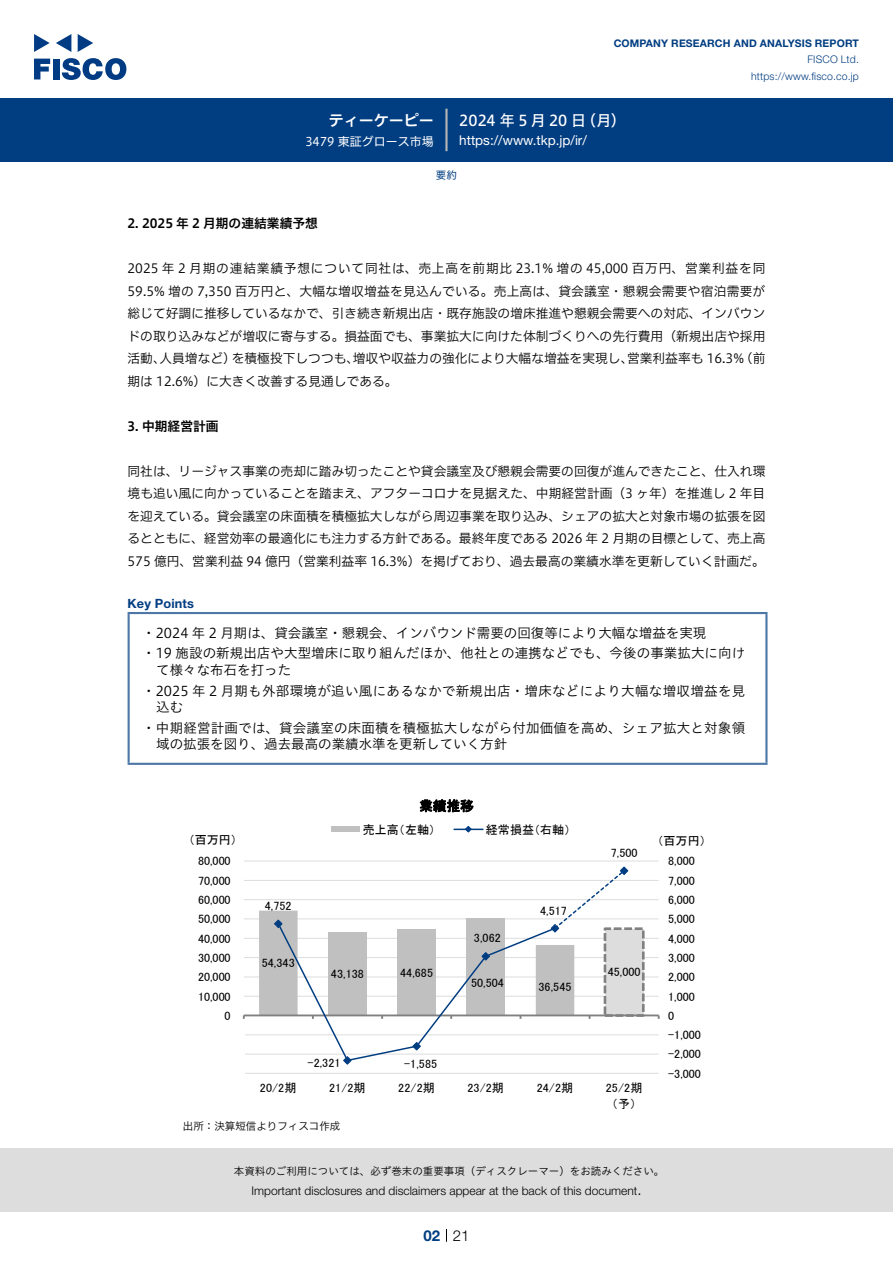
<style>
.page{position:relative;width:893px;height:1263px;background:#fff}
.page>*{position:absolute;margin:0;border:0;box-sizing:border-box;transform-origin:0 0}
.t1{font:15px "Hiragino UD Sans F Std N W5";letter-spacing:.01em;color:#fff}
.t2{font:15px "Hiragino UD Sans F Std N W6";color:#fff}
.t3{font:300 15px "Helvetica Neue LT Std";color:#000}
.t4{font:700 15px "Helvetica Neue LT Std";color:#003d81}
.t5{font:13.5px/20.7px "Hiragino UD Sans Std W3";letter-spacing:.005em;color:#000}
.t6{font:13.5px/20.7px "Hiragino UD Sans Std W3";letter-spacing:.025em;color:#000}
.t7{font:13.5px "Helvetica Neue LT Std";color:#fff}
.t8{font:13.5px "MS P Gothic";color:#000}
.t9{font:12.75px/22.5px "Hiragino UD Sans F Std N W3";color:#000;text-align:right}
.t10{font:12.75px "Hiragino UD Sans F Std N W6";color:#000}
.t11{font:700 12.75px "Helvetica Neue LT Std";letter-spacing:.015em;color:#003d81}
.t12{font:12.15px "MS P Gothic";letter-spacing:-.01em;color:#000}
.t13{font:12px "MS P Gothic";letter-spacing:.005em;color:#000}
.t14{font:300 12px "Helvetica Neue LT Std";color:#000}
.t15{font:12px "Hiragino UD Sans F Std N W4";color:#fff}
.t16{font:10.5px "Hiragino UD Sans Std W3";color:#000}
.t17{font:700 10.5px "Helvetica Neue LT Std";letter-spacing:.015em;color:#003d81}
.t18{font:300 10.5px/16.5px "Helvetica Neue LT Std";letter-spacing:.015em;color:#003d81;text-align:right}
.t19{font:10.5px "Hiragino UD Sans F Std N W3";color:#000}
.t20{font:10.5px "Hiragino UD Sans F Std N W4";color:#003d81}
</style>
<div class="page">
<div style="left:0;top:1148px;width:893px;height:64px;background:#ddd"></div>
<svg style="left:34px;top:59px;width:16px;height:20px"></svg>
<div style="left:53px;top:59px;width:6px;height:20px;background:#003b83"></div>
<svg style="left:62px;top:58px;width:64px;height:22px"></svg>
<svg style="left:34px;top:34px;width:16px;height:18px"></svg>
<svg style="left:78px;top:34px;width:15px;height:18px"></svg>
<svg style="left:56px;top:34px;width:15px;height:18px"></svg>
<div style="left:0;top:98px;width:893px;height:64px;background:#003d81"></div>
<hr style="left:445px;top:109px;width:3px;height:42px;background:#b5b5b6">
<svg style="left:446px;top:1229px;width:1px;height:13px"></svg>
<hr style="left:128px;top:614px;width:2px;height:149px;background:#4d77a7">
<hr style="left:128px;top:612px;width:639px;height:2px;background:#4d77a7">
<hr style="left:765px;top:614px;width:2px;height:149px;background:#4d77a7">
<hr style="left:128px;top:763px;width:639px;height:2px;background:#4d77a7">
<hr style="left:244px;top:1073px;width:415px;height:1px;background:#ddd">
<hr style="left:244px;top:1054px;width:415px;height:1px;background:#ddd">
<hr style="left:244px;top:1034px;width:415px;height:1px;background:#ddd">
<hr style="left:244px;top:996px;width:415px;height:1px;background:#ddd">
<hr style="left:244px;top:976px;width:415px;height:1px;background:#ddd">
<hr style="left:244px;top:957px;width:415px;height:1px;background:#ddd">
<hr style="left:244px;top:938px;width:415px;height:1px;background:#ddd">
<hr style="left:244px;top:918px;width:415px;height:1px;background:#ddd">
<hr style="left:244px;top:899px;width:415px;height:1px;background:#ddd">
<hr style="left:244px;top:880px;width:415px;height:1px;background:#ddd">
<hr style="left:244px;top:861px;width:415px;height:1px;background:#ddd">
<div style="left:605px;top:929px;width:38px;height:86px;background:#ddd"></div>
<div style="left:604px;top:927px;width:41px;height:90px;border:3px dashed #808080"></div>
<hr style="left:244px;top:1014px;width:415px;height:2px;background:#808080">
<svg style="left:259px;top:866px;width:370px;height:199px"></svg>
<div style="left:331px;top:827px;width:29px;height:5px;background:#c0c0c0"></div>
<svg style="left:454px;top:826px;width:29px;height:7px"></svg>
<p class="t2" style="left:329px;top:109px;width:106px">ティーケーピー</p>
<p class="t15" style="left:305px;top:132px;width:130px">3479 東証グロース市場</p>
<p class="t17" style="left:614px;top:37px;width:247px">COMPANY RESEARCH AND ANALYSIS REPORT</p>
<p class="t18" style="left:751px;top:51px;width:109px">FISCO Ltd. https://www.fisco.co j p.</p>
<p class="t1" style="left:581px;top:109px;width:46px">（月(</p>
<p class="t1" style="left:459px;top:109px;width:128px">2024 年 5月20 日</p>
<p class="t7" style="left:459px;top:132px;width:129px">https: / / w w w . t k p j p. /i r/</p>
<p class="t20" style="left:436px;top:167px;width:22px">要約</p>
<p class="t10" style="left:128px;top:214px;width:192px">2. 2025 年 2 月期の連結業績予想</p>
<p class="t9" style="left:128px;top:256px;width:639px">2025 年 2 月期の連結業績予想について同社は、売上高を前期比 23.1% 増の 45,000 百万円、営業利益を同59.5% 増の 7,350 百万円と、大幅な増収増益を見込んでいる。売上高は、貸会議室・懇親会需要や宿泊需要が総じて好調に推移しているなかで、引き続き新規出店・既存施設の増床推進や懇親会需要への対応、インバウンドの取り込みなどが増収に寄与する。損益面でも、事業拡大に向けた体制づくりへの先行費用（新規出店や採用（前</p>
<p class="t9" style="left:159px;top:346px;width:78px">人員増など）</p>
<p class="t9" style="left:353px;top:346px;width:282px">増収や収益力の強化により大幅な増益を実現し、</p>
<p class="t9" style="left:627px;top:346px;width:119px">営業利益率も 16.3%</p>
<p class="t9" style="left:232px;top:346px;width:129px">を積極投下しつつも、</p>
<p class="t9" style="left:128px;top:346px;width:272px;text-align:left">活動、<br>期は 12.6%）に大きく改善する見通しである。</p>
<p class="t10" style="left:128px;top:416px;width:93px">3. 中期経営計画</p>
<p class="t9" style="left:128px;top:459px;width:639px;text-align:justify">同社は、リージャス事業の売却に踏み切ったことや貸会議室及び懇親会需要の回復が進んできたこと、仕入れ環境も追い風に向かっていることを踏まえ、アフターコロナを見据えた、中期経営計画（3 ヶ年）を推進し 2 年目を迎えている。貸会議室の床面積を積極拡大しながら周辺事業を取り込み、シェアの拡大と対象市場の拡張を図るとともに、経営効率の最適化にも注力する方針である。最終年度である 2026 年 2 月期の目標として、売上高575 億円、営業利益 94 億円（営業利益率 16.3%）を掲げており、過去最高の業績水準を更新していく計画だ。</p>
<p class="t11" style="left:128px;top:595px;width:68px">Key Points</p>
<p class="t5" style="left:142px;top:621px;width:604px">・2024 年 2 月期は、貸会議室・懇親会、インバウンド需要の回復等により大幅な増益を実現<br>・19 施設の新規出店や大型増床に取り組んだほか、他社との連携などでも、今後の事業拡大に向け</p>
<p class="t6" style="left:142px;top:659px;width:605px;text-indent:14px">て様々な布石を打った<br>・2025 年 2 月期も外部環境が追い風にあるなかで新規出店・増床などにより大幅な増収増益を見</p>
<p class="t5" style="left:142px;top:696px;width:604px;text-indent:14px">込む<br>・中期経営計画では、貸会議室の床面積を積極拡大しながら付加価値を高め、シェア拡大と対象領</p>
<p class="t5" style="left:156px;top:733px;width:353px">域の拡張を図り、過去最高の業績水準を更新していく方針</p>
<p class="t8" style="left:419px;top:799px;width:56px">業績推移</p>
<p class="t13" style="left:189px;top:833px;width:50px">（百万円）</p>
<p class="t13" style="left:198px;top:855px;width:34px">80,000</p>
<p class="t13" style="left:363px;top:823px;width:74px">売上高（左軸）</p>
<p class="t13" style="left:486px;top:823px;width:86px">経常損益（右軸(</p>
<p class="t13" style="left:611px;top:846px;width:28px">7,500</p>
<p class="t13" style="left:657px;top:835px;width:50px">（百万円(</p>
<p class="t13" style="left:668px;top:855px;width:28px">8,000</p>
<p class="t13" style="left:198px;top:874px;width:34px">70,000</p>
<p class="t13" style="left:668px;top:874px;width:28px">7,000</p>
<p class="t13" style="left:198px;top:893px;width:34px">60,000</p>
<p class="t12" style="left:198px;top:913px;width:34px">50,000</p>
<p class="t13" style="left:265px;top:899px;width:28px">4,752</p>
<p class="t13" style="left:540px;top:904px;width:28px">4,517</p>
<p class="t13" style="left:668px;top:893px;width:28px">6,000</p>
<p class="t12" style="left:668px;top:913px;width:28px">5,000</p>
<p class="t13" style="left:198px;top:932px;width:34px">40,000</p>
<p class="t13" style="left:474px;top:932px;width:28px">3,062</p>
<p class="t13" style="left:668px;top:932px;width:28px">4,000</p>
<p class="t13" style="left:198px;top:951px;width:34px">30,000</p>
<p class="t13" style="left:198px;top:971px;width:34px">20,000</p>
<p class="t13" style="left:198px;top:990px;width:34px">10,000</p>
<p class="t13" style="left:262px;top:957px;width:34px">54,343</p>
<p class="t13" style="left:331px;top:968px;width:34px">43,138</p>
<p class="t13" style="left:400px;top:966px;width:34px">44,685</p>
<p class="t13" style="left:471px;top:976px;width:34px">50,504</p>
<p class="t13" style="left:539px;top:980px;width:34px">36,545</p>
<p class="t13" style="left:608px;top:966px;width:34px">45,000</p>
<p class="t13" style="left:668px;top:951px;width:28px">3,000</p>
<p class="t13" style="left:668px;top:971px;width:28px">2,000</p>
<p class="t13" style="left:668px;top:990px;width:28px">1,000</p>
<p class="t13" style="left:225px;top:1009px;width:8px">0</p>
<p class="t13" style="left:668px;top:1009px;width:8px">0</p>
<p class="t12" style="left:668px;top:1029px;width:34px">-1,000</p>
<p class="t13" style="left:308px;top:1057px;width:34px">-2,321</p>
<p class="t13" style="left:404px;top:1057px;width:34px">-1,585</p>
<p class="t13" style="left:668px;top:1048px;width:34px">-2,000</p>
<p class="t13" style="left:668px;top:1067px;width:34px">-3,000</p>
<p class="t13" style="left:260px;top:1082px;width:38px">20/2期</p>
<p class="t13" style="left:329px;top:1082px;width:38px">21/2期</p>
<p class="t13" style="left:398px;top:1082px;width:38px">22/2期</p>
<p class="t13" style="left:467px;top:1082px;width:38px">23/2期</p>
<p class="t13" style="left:537px;top:1082px;width:38px">24/2期</p>
<p class="t13" style="left:606px;top:1082px;width:38px">25/2期</p>
<p class="t13" style="left:612px;top:1098px;width:26px">予（ (</p>
<p class="t19" style="left:183px;top:1118px;width:159px">出所：決算短信よりフィスコ作成</p>
<p class="t16" style="left:234px;top:1163px;width:432px">本資料のご利用については、必ず巻末の重要事項（ディスクレーマー）をお読みください。</p>
<p class="t3" style="left:637px;top:1180px;width:6px">.</p>
<p class="t14" style="left:251px;top:1183px;width:387px">Important disclosures and disclaimers appear at the back of this document</p>
<p class="t4" style="left:423px;top:1226px;width:18px">02</p>
<p class="t3" style="left:453px;top:1226px;width:18px">21</p>
</div>
